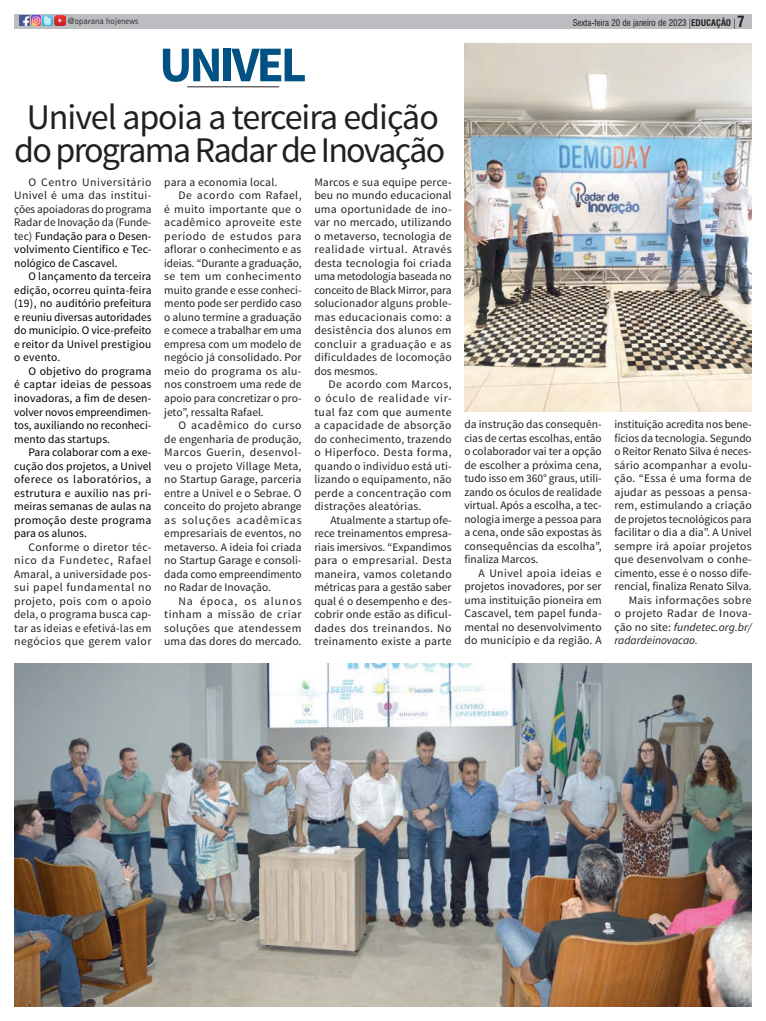
<style>
.page{position:relative;width:766px;height:1021px;background:#fff}
.page>*{position:absolute;margin:0;border:0;box-sizing:border-box;transform-origin:0 0}
.titulo_nsr{font:700 50px "Source Sans Pro";letter-spacing:-.06em;color:#015283}
.TITULO_EDUCAÇÃO{font:36px "Source Sans Pro";letter-spacing:-.03em;color:#231f20}
.TITULO_EDUCAÇÃO-2{font:36px "Source Sans Pro";letter-spacing:-.05em;color:#231f20}
.t1{font:700 condensed 15px "Swiss 721 BT";color:#231f20}
.TEXTO_ESSE{font:11.5px/13.5px "Source Sans Pro";letter-spacing:.005em;color:#231f20;text-align:justify}
.TEXTO_ESSE-2{font:11.5px/13.5px "Source Sans Pro";color:#000;text-align:justify}
.t2{font:condensed 9px "Swiss 721 BT";color:#231f20}
.t3{font:300 9px "Bell Gothic";color:#231f20;scale:.96 1}
.s1{font-weight:700}
.s2{color:#000}
.s3{font-style:italic}
</style>
<div class="page">
<div style="left:14px;top:14px;width:737px;height:15px;background:#bcbdc0"></div>
<svg style="left:20px;top:16px;width:45px;height:10px"></svg>
<hr style="left:187px;top:87px;width:92px;height:1px;background:#231f20">
<img style="left:14px;top:663px;width:737px;height:343px">
<img style="left:464px;top:44px;width:287px;height:367px">
<p class="t3" style="left:68px;top:16px;width:75px">@oparana hojenews</p>
<p class="t2" style="left:572px;top:18px;width:160px">Sexta-feira 20 de janeiro de 2023 <span class="s1">EDUCAÇÃO</span></p>
<p class="t1" style="left:736px;top:13px;width:9px">7</p>
<p class="titulo_nsr" style="left:159px;top:33px;width:149px">UNIVEL</p>
<p class="TITULO_EDUCAÇÃO" style="left:27px;top:95px;width:413px">Univel apoia a terceira edição</p>
<p class="TITULO_EDUCAÇÃO-2" style="left:14px;top:128px;width:432px">do programa Radar de Inovação</p>
<p class="TEXTO_ESSE" style="left:14px;top:175px;width:139px;text-indent:14px">O Centro Universitário Univel é uma das institui&shy;ções apoiadoras do programa Radar de Inovação da (Funde&shy;tec) <span class="s2">Fundação para o Desen&shy;volvimento Científico e Tec&shy;nológico de Cascavel.</span></p>
<p class="TEXTO_ESSE-2" style="left:14px;top:270px;width:139px;text-indent:14px">O lançamento da terceira edição, ocorreu quinta-feira (19), no auditório prefeitura e reuniu diversas autoridades do município. O vice-prefeito e reitor da Univel prestigiou o evento.</p>
<p class="TEXTO_ESSE-2" style="left:14px;top:364px;width:139px;text-indent:14px">O objetivo do programa é captar ideias de pessoas inovadoras, a fim de desen&shy;volver novos empreendimen&shy;tos, auxiliando no reconheci&shy;mento das startups.</p>
<p class="TEXTO_ESSE-2" style="left:14px;top:445px;width:139px;text-indent:14px">Para colaborar com a exe&shy;cução dos projetos, a Univel oferece os laboratórios, a estrutura e auxílio nas pri&shy;meiras semanas de aulas na promoção deste programa para os alunos.</p>
<p class="TEXTO_ESSE" style="left:14px;top:540px;width:139px;text-indent:14px">Conforme o diretor téc&shy;nico da Fundetec, Rafael Amaral, a universidade pos&shy;sui papel fundamental no projeto, pois com o apoio dela, o programa busca cap&shy;tar as ideias e efetivá-las em negócios que gerem valor</p>
<p class="TEXTO_ESSE" style="left:164px;top:175px;width:115px">para a economia local.</p>
<p class="TEXTO_ESSE" style="left:164px;top:189px;width:139px;text-indent:14px">De acordo com Rafael, é muito importante que o acadêmico aproveite este período de estudos para aflorar o conhecimento e as ideias. “Durante a graduação, se tem um conhecimento muito grande e esse conheci&shy;mento pode ser perdido caso o aluno termine a graduação e comece a trabalhar em uma empresa com um modelo de negócio já consolidado. Por meio do programa os alu&shy;nos constroem uma rede de apoio para concretizar o pro&shy;jeto”, ressalta Rafael.</p>
<p class="TEXTO_ESSE" style="left:164px;top:418px;width:139px;text-indent:14px">O acadêmico do curso de engenharia de produção, Marcos Guerin, desenvol&shy;veu o projeto Village Meta, no Startup Garage, parceria entre a Univel e o Sebrae. O conceito do projeto abrange as soluções acadêmicas empresariais de eventos, no metaverso. A ideia foi criada no Startup Garage e consoli&shy;dada como empreendimento no Radar de Inovação.</p>
<p class="TEXTO_ESSE" style="left:164px;top:594px;width:139px;text-indent:14px">Na época, os alunos tinham a missão de criar soluções que atendessem uma das dores do mercado.</p>
<p class="TEXTO_ESSE" style="left:314px;top:175px;width:139px">Marcos e sua equipe perce&shy;beu no mundo educacional uma oportunidade de ino&shy;var no mercado, utilizando o metaverso, tecnologia de realidade virtual. Através desta tecnologia foi criada uma metodologia baseada no conceito de Black Mirror, para solucionador alguns proble&shy;mas educacionais como: a desistência dos alunos em concluir a graduação e as dificuldades de locomoção dos mesmos.</p>
<p class="TEXTO_ESSE" style="left:314px;top:378px;width:139px;text-indent:14px">De acordo com Marcos, o óculo de realidade vir&shy;tual faz com que aumente a capacidade de absorção do conhecimento, trazendo o Hiperfoco. Desta forma, quando o indivíduo está uti&shy;lizando o equipamento, não perde a concentração com distrações aleatórias.</p>
<p class="TEXTO_ESSE" style="left:314px;top:513px;width:139px;text-indent:16px">Atualmente a startup ofe&shy;rece treinamentos empresa&shy;riais imersivos. “Expandimos para o empresarial. Desta maneira, vamos coletando métricas para a gestão saber qual é o desempenho e des&shy;cobrir onde estão as dificul&shy;dades dos treinandos. No treinamento existe a parte</p>
<p class="TEXTO_ESSE" style="left:464px;top:418px;width:139px">da instrução das consequên&shy;cias de certas escolhas, então o colaborador vai ter a opção de escolher a próxima cena, tudo isso em 360° graus, utili&shy;zando os óculos de realidade virtual. Após a escolha, a tec&shy;nologia imerge a pessoa para a cena, onde são expostas às consequências da escolha”, finaliza Marcos.</p>
<p class="TEXTO_ESSE" style="left:464px;top:566px;width:139px;text-indent:14px">A Univel apoia ideias e projetos inovadores, por ser uma instituição pioneira em Cascavel, tem papel funda&shy;mental no desenvolvimento do município e da região. A</p>
<p class="TEXTO_ESSE" style="left:614px;top:418px;width:139px">instituição acredita nos bene&shy;fícios da tecnologia. Segundo o Reitor Renato Silva é neces&shy;sário acompanhar a evolu&shy;ção. “Essa é uma forma de ajudar as pessoas a pensa&shy;rem, estimulando a criação de projetos tecnológicos para facilitar o dia a dia”. A Univel sempre irá apoiar projetos que desenvolvam o conhe&shy;cimento, esse é o nosso dife&shy;rencial, finaliza Renato Silva.</p>
<p class="TEXTO_ESSE" style="left:614px;top:593px;width:139px;text-indent:14px">Mais informações sobre o projeto Radar de Inova&shy;ção no site: <span class="s3">fundetec.org.br/ radardeinovacao.</span></p>
</div>
